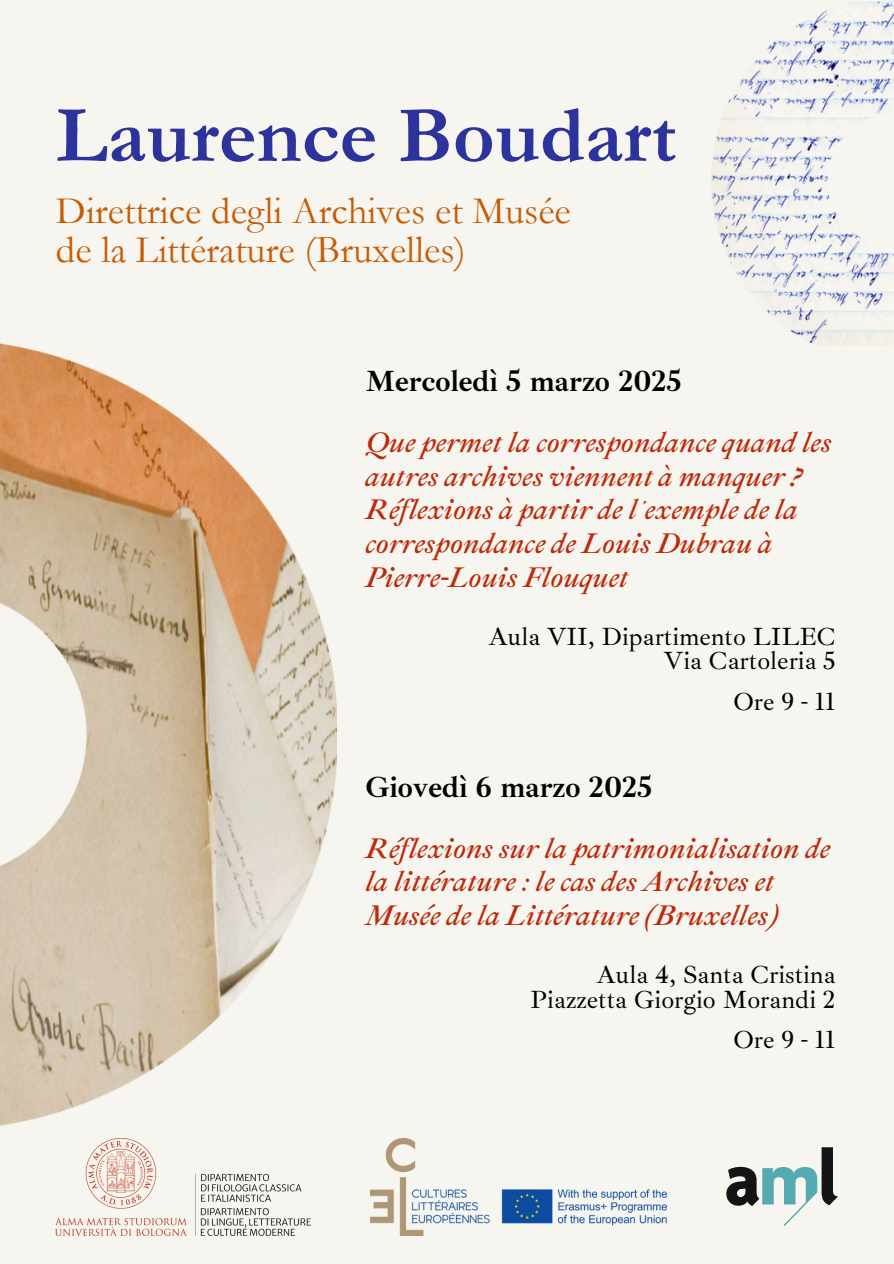
<style>
.page{position:relative;width:894px;height:1264px;background:#fff}
.page>*{position:absolute;margin:0;border:0;box-sizing:border-box;transform-origin:0 0}
.t1{font:700 81px "Garamond";color:#2d339d}
.t2{font:39px/38.2px "Garamond";color:#c85c04}
.t3{font:700 30px "Ibarra Real Nova";color:#000}
.t4{font:italic 28.5px/33.8px "Ibarra Real Nova";color:#bf2a0a}
.t5{font:25.5px "Ibarra Real Nova";color:#000}
</style>
<div class="page">
<div style="left:0;top:0;width:893px;height:1263px;background:#f7f5f0"></div>
<img style="left:0;top:343px;width:336px;height:783px">
<img style="left:711px;top:0;width:182px;height:345px">
<img style="left:370px;top:1138px;width:296px;height:97px">
<img style="left:56px;top:1138px;width:254px;height:97px">
<svg style="left:726px;top:1147px;width:111px;height:79px"></svg>
<p class="t1" style="left:56px;top:91px;width:622px">Laurence Boudart</p>
<h1 class="t2" style="left:56px;top:193px;width:516px">Direttrice degli Archives et Musée de la Littérature (Bruxelles)</h1>
<h4 class="t3" style="left:365px;top:362px;width:317px">Mercoledì 5 marzo 2025</h4>
<h2 class="t4" style="left:365px;top:426px;width:467px">Que permet la correspondance quand les autres archives viennent à manquer ?<br>Réflexions à partir de l'exemple de la correspondance de Louis Dubrau à Pierre-Louis Flouquet</h2>
<h3 class="t5" style="left:488px;top:620px;width:349px">Aula VII, Dipartimento LILEC</h3>
<h4 class="t5" style="left:663px;top:645px;width:173px">Via Cartoleria 5</h4>
<p class="t3" style="left:365px;top:768px;width:288px">Giovedì 6 marzo 2025</p>
<p class="t5" style="left:733px;top:685px;width:104px">Ore 9 - 11</p>
<p class="t4" style="left:365px;top:831px;width:466px">Réflexions sur la patrimonialisation de la littérature : le cas des Archives et<br>Musée de la Littérature (Bruxelles)</p>
<p class="t5" style="left:596px;top:958px;width:241px">Aula 4, Santa Cristina</p>
<p class="t5" style="left:530px;top:983px;width:307px">Piazzetta Giorgio Morandi 2</p>
<h3 class="t5" style="left:733px;top:1023px;width:104px">Ore 9 - 11</h3>
</div>
